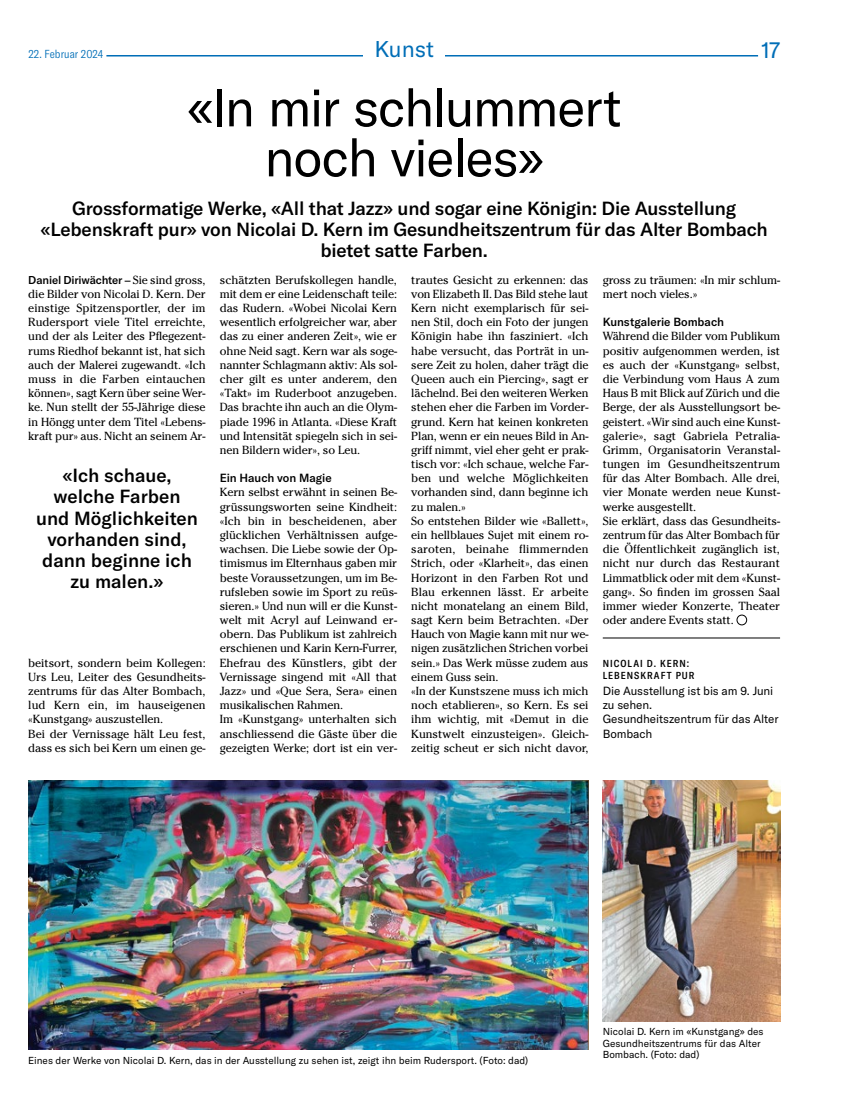
<style>
.page{position:relative;width:851px;height:1117px;background:#fff}
.page>*{position:absolute;margin:0;border:0;box-sizing:border-box;transform-origin:0 0}
.t1{font:52.5px/50px "GT America";letter-spacing:-.03em;color:#000;text-align:center}
.t2{font:22.5px "GT America";color:#006eb7}
.t3{font:500 18.75px/21.2px "GT America";letter-spacing:-.01em;color:#000;text-align:center}
.t4{font:11.75px/14.1px "Cheltenham Std";letter-spacing:-.005em;color:#000}
.t5{font:11.75px/14.1px "GT America";letter-spacing:-.01em;color:#000}
.t6{font:500 11.75px "GT America";letter-spacing:-.005em;color:#000}
.t7{font:300 condensed 11.38px "GT America";letter-spacing:.005em;color:#006eb7}
.t8{font:500 11.25px "GT America";letter-spacing:-.01em;color:#000}
.t9{font:10px/11.2px "GT America";color:#000}
.t10{font:500 condensed 10px/12.5px "GT America";letter-spacing:.1em;color:#000}
.s1{font-family:"Cheltenham Std";font-weight:400;font-size:11.75px}
</style>
<div class="page">
<hr style="left:106px;top:55px;width:652px;height:1px;background:#006eb7">
<hr style="left:602px;top:637px;width:178px;height:1px;background:#000">
<div style="left:736px;top:614px;width:11px;height:11px;border:1px solid #000;border-radius:50%"></div>
<img style="left:28px;top:780px;width:560px;height:269px">
<img style="left:602px;top:780px;width:178px;height:241px">
<div style="left:363px;top:39px;width:81px;height:29px;background:#fff"></div>
<h2 class="t2" style="left:374px;top:36px;width:61px">Kunst</h2>
<p class="t7" style="left:28px;top:47px;width:76px">22. Februar 2024</p>
<h2 class="t2" style="left:761px;top:37px;width:21px">17</h2>
<h1 class="t1" style="left:187px;top:83px;width:436px">«In mir schlummert noch vieles»</h1>
<h3 class="t3" style="left:40px;top:197px;width:728px">Grossformatige Werke, «All that Jazz» und sogar eine Königin: Die Ausstellung «Lebenskraft pur» von Nicolai D. Kern im Gesundheitszentrum für das Alter Bombach bietet satte Farben.</h3>
<p class="t8" style="left:28px;top:273px;width:179px">Daniel Diriwächter <span class="s1">– Sie sind gross,</span></p>
<p class="t4" style="left:28px;top:287px;width:179px;text-align:justify">die Bilder von Nicolai D. Kern. Der einstige Spitzensportler, der im Rudersport viele Titel erreichte, und der als Leiter des Pflegezent&shy;rums Riedhof bekannt ist, hat sich auch der Malerei zugewandt. «Ich muss in die Farben eintauchen können», sagt Kern über seine Wer&shy;ke. Nun stellt der 55-Jährige diese in Höngg unter dem Titel «Lebens&shy;kraft pur» aus. Nicht an seinem Ar-</p>
<p class="t4" style="left:411px;top:272px;width:179px">trautes Gesicht zu erkennen: das von Elizabeth II. Das Bild stehe laut<br>Kern nicht exemplarisch für sei&shy;nen Stil, doch ein Foto der jungen<br>Königin habe ihn fasziniert. «Ich habe versucht, das Porträt in un&shy;sere Zeit zu holen, daher trägt die<br>Queen auch ein Piercing», sagt er lächelnd. Bei den weiteren Werken stehen eher die Farben im Vorder&shy;grund. Kern hat keinen konkreten<br>Plan, wenn er ein neues Bild in An&shy;griff nimmt, viel eher geht er prak&shy;tisch vor: «Ich schaue, welche Far&shy;ben und welche Möglichkeiten vorhanden sind, dann beginne ich zu malen.»<br>So entstehen Bilder wie «Ballett», ein hellblaues Sujet mit einem ro&shy;saroten, beinahe flimmernden<br>Strich, oder «Klarheit», das einen<br>Horizont in den Farben Rot und<br>Blau erkennen lässt. Er arbeite nicht monatelang an einem Bild, sagt Kern beim Betrachten. «Der<br>Hauch von Magie kann mit nur we&shy;nigen zusätzlichen Strichen vorbei sein.» Das Werk müsse zudem aus einem Guss sein.<br>«In der Kunstszene muss ich mich noch etablieren», so Kern. Es sei ihm wichtig, mit «Demut in die<br>Kunstwelt einzusteigen». Gleich&shy;zeitig scheut er sich nicht davor,</p>
<p class="t4" style="left:602px;top:272px;width:179px">gross zu träumen: «In mir schlum&shy;mert noch vieles.»</p>
<p class="t4" style="left:220px;top:272px;width:179px;text-align:justify">schätzten Berufskollegen handle, mit dem er eine Leidenschaft teile: das Rudern. «Wobei Nicolai Kern wesentlich erfolgreicher war, aber das zu einer anderen Zeit», wie er ohne Neid sagt. Kern war als soge&shy;nannter Schlagmann aktiv: Als sol&shy;cher gilt es unter anderem, den «Takt» im Ruderboot anzugeben.<br>Das brachte ihn auch an die Olym&shy;piade 1996 in Atlanta. «Diese Kraft und Intensität spiegeln sich in sei&shy;nen Bildern wider», so Leu.</p>
<p class="t6" style="left:220px;top:471px;width:113px">Ein Hauch von Magie</p>
<p class="t4" style="left:220px;top:485px;width:179px">Kern selbst erwähnt in seinen Be&shy;grüssungsworten seine Kindheit: «Ich bin in bescheidenen, aber glücklichen Verhältnissen aufge&shy;wachsen. Die Liebe sowie der Op&shy;timismus im Elternhaus gaben mir beste Voraussetzungen, um im Be&shy;rufsleben sowie im Sport zu reüs&shy;sieren.» Und nun will er die Kunst&shy;welt mit Acryl auf Leinwand er&shy;obern. Das Publikum ist zahlreich erschienen und Karin Kern-Furrer,<br>Ehefrau des Künstlers, gibt der<br>Vernissage singend mit «All that<br>Jazz» und «Que Sera, Sera» einen musikalischen Rahmen.<br>Im «Kunstgang» unterhalten sich anschliessend die Gäste über die gezeigten Werke; dort ist ein ver-</p>
<p class="t6" style="left:602px;top:315px;width:123px">Kunstgalerie Bombach</p>
<p class="t4" style="left:602px;top:329px;width:179px">Während die Bilder vom Publikum positiv aufgenommen werden, ist es auch der «Kunstgang» selbst, die Verbindung vom Haus A zum<br>Haus B mit Blick auf Zürich und die<br>Berge, der als Ausstellungsort be&shy;geistert. «Wir sind auch eine Kunst&shy;galerie», sagt Gabriela Petralia-<br>Grimm, Organisatorin Veranstal&shy;tungen im Gesundheitszentrum für das Alter Bombach. Alle drei, vier Monate werden neue Kunst&shy;werke ausgestellt.<br>Sie erklärt, dass das Gesundheits&shy;zentrum für das Alter Bombach für die Öffentlichkeit zugänglich ist, nicht nur durch das Restaurant<br>Limmatblick oder mit dem «Kunst&shy;gang». So finden im grossen Saal immer wieder Konzerte, Theater oder andere Events statt.</p>
<p class="t10" style="left:602px;top:656px;width:93px">NICOLAI D. KERN:<br>LEBENSKRAFT PUR</p>
<p class="t5" style="left:602px;top:683px;width:177px">Die Ausstellung ist bis am 9. Juni zu sehen.<br>Gesundheitszentrum für das Alter<br>Bombach</p>
<h3 class="t3" style="left:36px;top:464px;width:163px">«Ich schaue, welche Farben und Möglichkeiten vorhanden sind, dann beginne ich zu malen.»</h3>
<p class="t4" style="left:28px;top:655px;width:179px">beitsort, sondern beim Kollegen:<br>Urs Leu, Leiter des Gesundheits&shy;zentrums für das Alter Bombach, lud Kern ein, im hauseigenen «Kunstgang» auszustellen.<br>Bei der Vernissage hält Leu fest, dass es sich bei Kern um einen ge-</p>
<p class="t9" style="left:28px;top:1054px;width:501px">Eines der Werke von Nicolai D. Kern, das in der Ausstellung zu sehen ist, zeigt ihn beim Rudersport. (Foto: dad)</p>
<p class="t9" style="left:602px;top:1026px;width:162px">Nicolai D. Kern im «Kunstgang» des<br>Gesundheitszentrums für das Alter<br>Bombach. (Foto: dad)</p>
</div>
